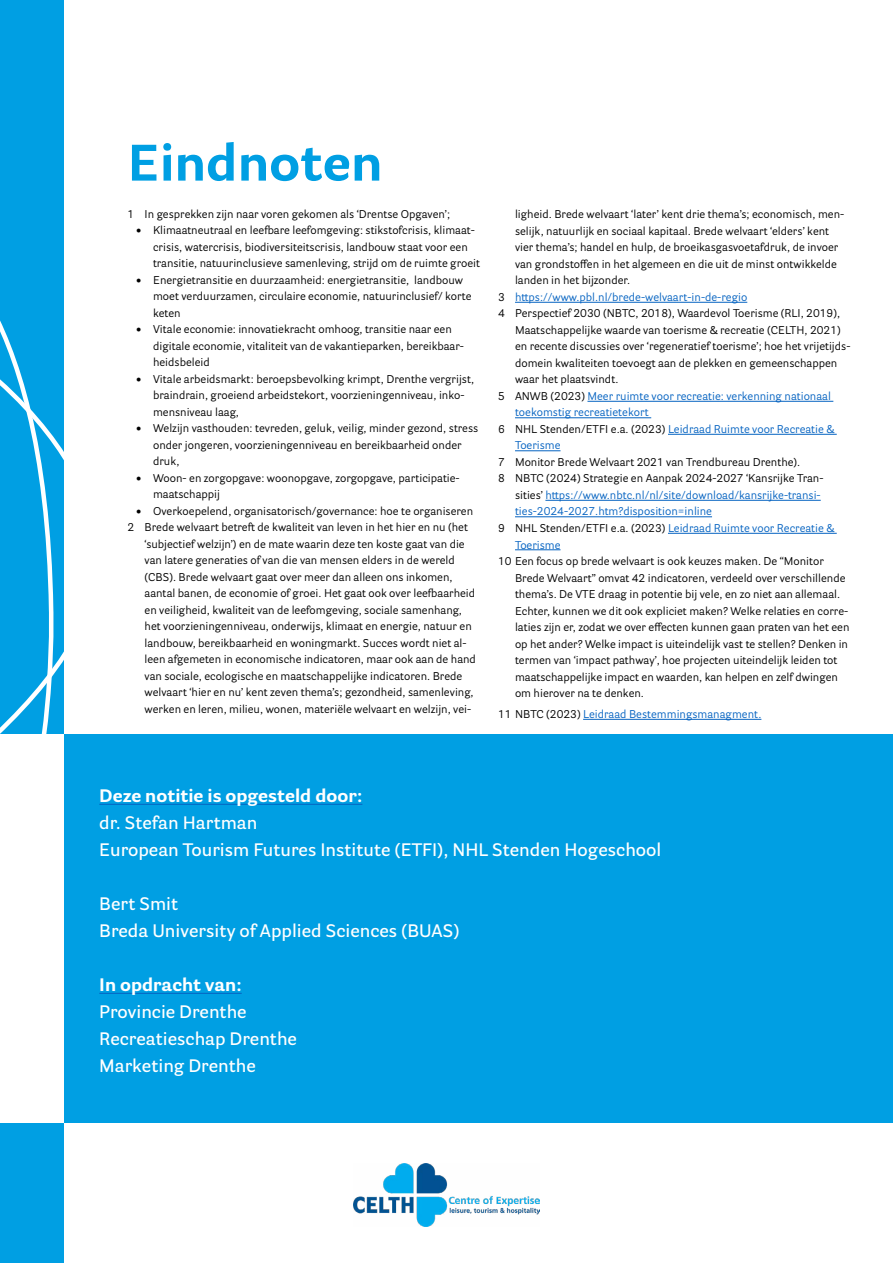
<style>
.page{position:relative;width:893px;height:1263px;background:#fff}
.page>*{position:absolute;margin:0;border:0;box-sizing:border-box;transform-origin:0 0}
.t1{font:700 51px "Parry Grotesque";color:#009fe3}
.t2{font:600 18px/27px "Parry Grotesque";color:#fff}
.t3{font:700 18px "Parry Grotesque";color:#fff}
.t4{font:11.25px/16.5px "Parry Grotesque";color:#000}
.t5{font:11.25px "Parry Grotesque";color:#0563c1}
.s1{color:#000}
</style>
<div class="page">
<div style="left:0;top:0;width:64px;height:1263px;background:#009fe3"></div>
<svg style="left:0;top:320px;width:61px;height:414px"></svg>
<hr style="left:515px;top:302px;width:232px;height:1px;background:#0563c1">
<hr style="left:587px;top:401px;width:246px;height:1px;background:#0563c1">
<hr style="left:515px;top:417px;width:136px;height:1px;background:#0563c1">
<hr style="left:668px;top:434px;width:169px;height:1px;background:#0563c1">
<hr style="left:515px;top:450px;width:45px;height:1px;background:#0563c1">
<hr style="left:545px;top:500px;width:276px;height:1px;background:#0563c1">
<hr style="left:515px;top:516px;width:197px;height:1px;background:#0563c1">
<hr style="left:668px;top:533px;width:169px;height:1px;background:#0563c1">
<hr style="left:515px;top:549px;width:45px;height:1px;background:#0563c1">
<hr style="left:583px;top:719px;width:178px;height:1px;background:#0563c1">
<div style="left:0;top:734px;width:893px;height:389px;background:#009fe3"></div>
<hr style="left:99px;top:804px;width:263px;height:1px;background:#0563c1">
<hr style="left:99px;top:993px;width:143px;height:1px;background:#0563c1">
<img style="left:353px;top:1163px;width:186px;height:64px">
<div style="left:0;top:734px;width:64px;height:389px;background:#fff"></div>
<h1 class="t1" style="left:128px;top:127px;width:256px">Eindnoten</h1>
<p class="t4" style="left:128px;top:205px;width:324px">1 In gesprekken zijn naar voren gekomen als ‘Drentse Opgaven’;</p>
<p class="t4" style="left:153px;top:222px;width:328px;text-indent:-17px">• Klimaatneutraal en leefbare leefomgeving: stikstofcrisis, klimaat&shy;crisis, watercrisis, biodiversiteitscrisis, landbouw staat voor een transitie, natuurinclusieve samenleving, strijd om de ruimte groeit</p>
<p class="t4" style="left:153px;top:271px;width:320px;text-indent:-17px">• Energietransitie en duurzaamheid: energietransitie, landbouw moet verduurzamen, circulaire economie, natuurinclusief/ korte keten</p>
<p class="t4" style="left:153px;top:321px;width:312px;text-indent:-17px">• Vitale economie: innovatiekracht omhoog, transitie naar een digitale economie, vitaliteit van de vakantieparken, bereikbaar&shy;heidsbeleid</p>
<p class="t4" style="left:153px;top:370px;width:323px;text-indent:-17px">• Vitale arbeidsmarkt: beroepsbevolking krimpt, Drenthe vergrijst, braindrain, groeiend arbeidstekort, voorzieningenniveau, inko&shy;mensniveau laag,</p>
<p class="t4" style="left:153px;top:420px;width:327px;text-indent:-17px">• Welzijn vasthouden: tevreden, geluk, veilig, minder gezond, stress onder jongeren, voorzieningenniveau en bereikbaarheid onder druk,</p>
<p class="t4" style="left:153px;top:469px;width:308px;text-indent:-17px">• Woon- en zorgopgave: woonopgave, zorgopgave, participatie&shy;maatschappij</p>
<p class="t4" style="left:136px;top:502px;width:339px">• Overkoepelend, organisatorisch/governance: hoe te organiseren</p>
<p class="t4" style="left:128px;top:519px;width:342px">2 Brede welvaart betreft de kwaliteit van leven in het hier en nu (het</p>
<p class="t4" style="left:145px;top:535px;width:322px">‘subjectief welzijn’) en de mate waarin deze ten koste gaat van die</p>
<p class="t4" style="left:145px;top:552px;width:312px">van latere generaties of van die van mensen elders in de wereld</p>
<p class="t4" style="left:145px;top:568px;width:310px">(CBS). Brede welvaart gaat over meer dan alleen ons inkomen,</p>
<p class="t4" style="left:145px;top:585px;width:332px">aantal banen, de economie of groei. Het gaat ook over leefbaarheid</p>
<p class="t4" style="left:145px;top:601px;width:319px">en veiligheid, kwaliteit van de leefomgeving, sociale samenhang,</p>
<p class="t4" style="left:145px;top:618px;width:329px">het voorzieningenniveau, onderwijs, klimaat en energie, natuur en</p>
<p class="t4" style="left:145px;top:634px;width:324px">landbouw, bereikbaarheid en woningmarkt. Succes wordt niet al-</p>
<p class="t4" style="left:145px;top:651px;width:333px">leen afgemeten in economische indicatoren, maar ook aan de hand</p>
<p class="t4" style="left:145px;top:667px;width:319px">van sociale, ecologische en maatschappelijke indicatoren. Brede</p>
<p class="t4" style="left:145px;top:684px;width:331px">welvaart ‘hier en nu’ kent zeven thema’s; gezondheid, samenleving,</p>
<p class="t4" style="left:145px;top:700px;width:328px">werken en leren, milieu, wonen, materiële welvaart en welzijn, vei-</p>
<p class="t4" style="left:515px;top:206px;width:331px">ligheid. Brede welvaart ‘later’ kent drie thema’s; economisch, men-</p>
<p class="t4" style="left:515px;top:223px;width:316px">selijk, natuurlijk en sociaal kapitaal. Brede welvaart ‘elders’ kent</p>
<p class="t4" style="left:515px;top:239px;width:325px">vier thema’s; handel en hulp, de broeikasgasvoetafdruk, de invoer</p>
<p class="t4" style="left:515px;top:256px;width:323px">van grondstoffen in het algemeen en die uit de minst ontwikkelde</p>
<p class="t4" style="left:515px;top:272px;width:117px">landen in het bijzonder.</p>
<p class="t5" style="left:498px;top:289px;width:251px"><span class="s1">3</span> https://www.pbl.nl/brede-welvaart-in-de-regio</p>
<p class="t4" style="left:498px;top:305px;width:344px">4 Perspectief 2030 (NBTC, 2018), Waardevol Toerisme (RLI, 2019),</p>
<p class="t4" style="left:515px;top:322px;width:327px">Maatschappelijke waarde van toerisme &amp; recreatie (CELTH, 2021)</p>
<p class="t4" style="left:515px;top:338px;width:337px">en recente discussies over ‘regeneratief toerisme’; hoe het vrijetijds-</p>
<p class="t4" style="left:515px;top:355px;width:324px">domein kwaliteiten toevoegt aan de plekken en gemeenschappen</p>
<p class="t4" style="left:515px;top:371px;width:105px">waar het plaatsvindt.</p>
<p class="t5" style="left:498px;top:388px;width:334px"><span class="s1">5 ANWB (2023)</span> Meer ruimte voor recreatie: verkenning nationaal</p>
<p class="t5" style="left:515px;top:404px;width:135px">toekomstig recreatietekort</p>
<p class="t5" style="left:498px;top:421px;width:338px"><span class="s1">6 NHL Stenden/ETFI e.a. (2023)</span> Leidraad Ruimte voor Recreatie &amp;</p>
<p class="t5" style="left:515px;top:437px;width:47px">Toerisme</p>
<p class="t4" style="left:498px;top:454px;width:304px">7 Monitor Brede Welvaart 2021 van Trendbureau Drenthe).</p>
<p class="t4" style="left:498px;top:470px;width:327px">8 NBTC (2024) Strategie en Aanpak 2024-2027 ‘Kansrijke Tran-</p>
<p class="t5" style="left:515px;top:487px;width:307px"><span class="s1">sities’</span> https://www.nbtc.nl/nl/site/download/kansrijke-transi-</p>
<p class="t5" style="left:515px;top:504px;width:199px">ties-2024-2027.htm?disposition=inline</p>
<p class="t5" style="left:498px;top:520px;width:338px"><span class="s1">9 NHL Stenden/ETFI e.a. (2023)</span> Leidraad Ruimte voor Recreatie &amp;</p>
<p class="t5" style="left:515px;top:537px;width:47px">Toerisme</p>
<p class="t4" style="left:515px;top:553px;width:336px;text-indent:-17px">10 Een focus op brede welvaart is ook keuzes maken. De “Monitor Brede Welvaart” omvat 42 indicatoren, verdeeld over verschillende thema’s. De VTE draag in potentie bij vele, en zo niet aan allemaal.<br>Echter, kunnen we dit ook expliciet maken? Welke relaties en corre&shy;laties zijn er, zodat we over effecten kunnen gaan praten van het een op het ander? Welke impact is uiteindelijk vast te stellen? Denken in termen van ‘impact pathway’, hoe projecten uiteindelijk leiden tot maatschappelijke impact en waarden, kan helpen en zelf dwingen om hierover na te denken.</p>
<p class="t5" style="left:498px;top:706px;width:265px"><span class="s1">11 NBTC (2023)</span> Leidraad Bestemmingsmanagment.</p>
<h2 class="t3" style="left:99px;top:783px;width:265px">Deze notitie is opgesteld door:</h2>
<h2 class="t2" style="left:99px;top:809px;width:564px">dr. Stefan Hartman<br>European Tourism Futures Institute (ETFI), NHL Stenden Hogeschool</h2>
<h2 class="t2" style="left:99px;top:890px;width:362px">Bert Smit<br>Breda University of Applied Sciences (BUAS)</h2>
<h2 class="t3" style="left:99px;top:972px;width:144px">In opdracht van:</h2>
<h2 class="t2" style="left:99px;top:998px;width:199px">Provincie Drenthe<br>Recreatieschap Drenthe<br>Marketing Drenthe</h2>
</div>
